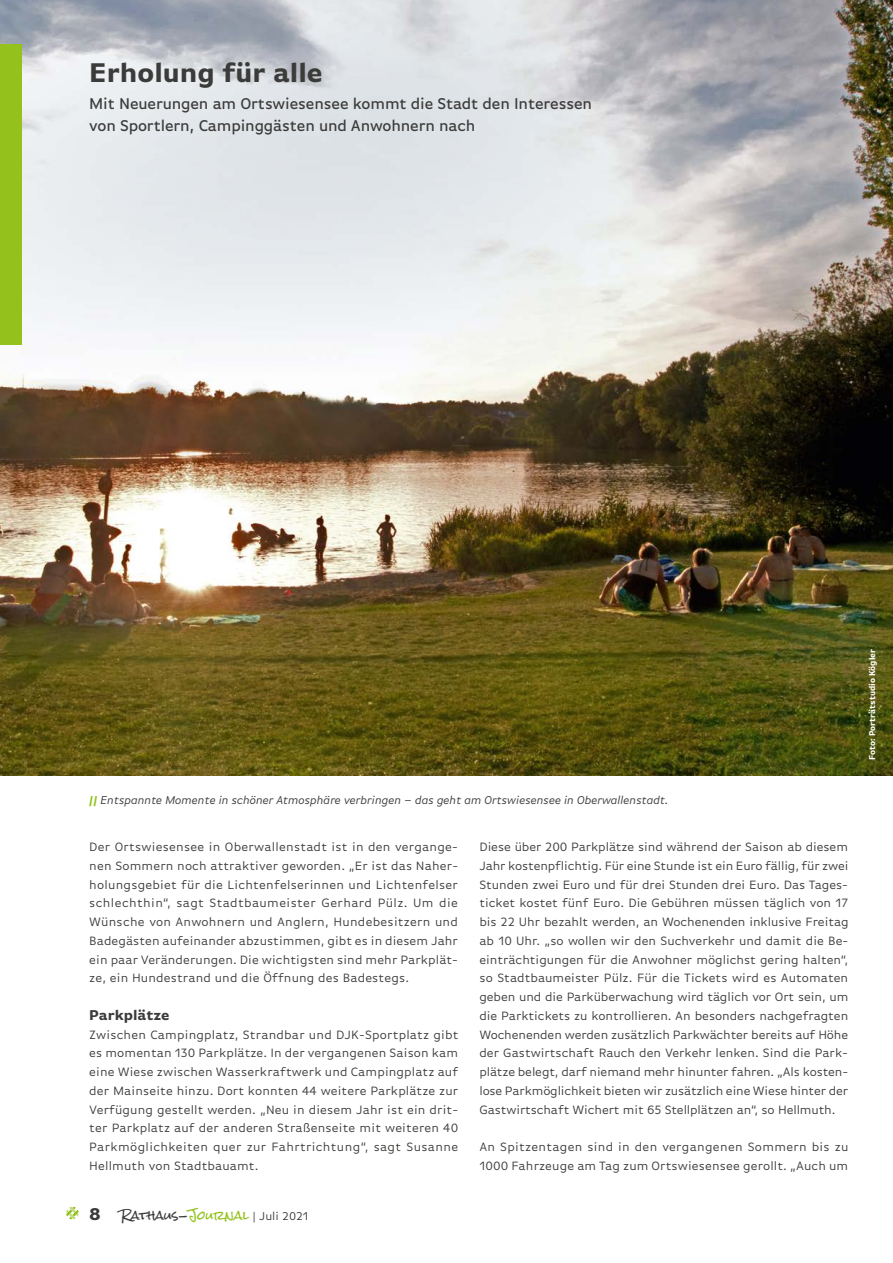
<style>
.page{position:relative;width:893px;height:1263px;background:#fff}
.page>*{position:absolute;margin:0;border:0;box-sizing:border-box;transform-origin:0 0}
.t1{font:700 28.5px "Basic Gothic Pro";color:#3b3b3a;scale:.95 1}
.t2{font:500 16.5px/22.5px "Basic Gothic Pro";letter-spacing:-.01em;color:#3b3b3a;scale:.95 1}
.t3{font:700 15px "Basic Gothic Pro";color:#3b3b3a;scale:.95 1}
.t4{font:12.75px/18.8px "Basic Gothic Pro";letter-spacing:.01em;color:#3b3b3a;text-align:justify}
.t5{font:italic 12px "Basic Gothic Pro";letter-spacing:-.01em;color:#3b3b3a}
.t6{font:12px "Basic Gothic Pro";color:#3b3b3a}
.t7{font:700 9px "Basic Gothic Pro";color:#fff;scale:.9 1}
.s1{font-weight:700;color:#94c11c}
.s2{font-weight:700;font-size:18px}
.s3{font-family:"Rock Salt"}
.s4{font-family:"Rock Salt";color:#94c11c}
</style>
<div class="page">
<svg style="left:66px;top:1207px;width:13px;height:12px"></svg>
<img style="left:0;top:0;width:893px;height:776px">
<div style="left:0;top:45px;width:21px;height:300px;background:#94c11c"></div>
<h1 class="t1" style="left:89px;top:56px;width:247px">Erholung für alle</h1>
<p class="t2" style="left:89px;top:92px;width:531px">Mit Neuerungen am Ortswiesensee kommt die Stadt den Interessen von Sportlern, Campinggästen und Anwohnern nach</p>
<p class="t5" style="left:89px;top:793px;width:581px"><span class="s1">||</span> Entspannte Momente in schöner Atmosphäre verbringen – das geht am Ortswiesensee in Oberwallenstadt.</p>
<p class="t4" style="left:89px;top:837px;width:370px">Der Ortswiesensee in Oberwallenstadt ist in den vergange&shy;nen Sommern noch attraktiver geworden. „Er ist das Naher&shy;holungsgebiet für die Lichtenfelserinnen und Lichtenfelser schlechthin“, sagt Stadtbaumeister Gerhard Pülz. Um die Wünsche von Anwohnern und Anglern, Hundebesitzern und Badegästen aufeinander abzustimmen, gibt es in diesem Jahr ein paar Veränderungen. Die wichtigsten sind mehr Parkplät&shy;ze, ein Hundestrand und die Öffnung des Badestegs.</p>
<p class="t3" style="left:89px;top:1006px;width:86px">Parkplätze</p>
<p class="t4" style="left:89px;top:1025px;width:371px">Zwischen Campingplatz, Strandbar und DJK-Sportplatz gibt es momentan 130 Parkplätze. In der vergangenen Saison kam eine Wiese zwischen Wasserkraftwerk und Campingplatz auf der Mainseite hinzu. Dort konnten 44 weitere Parkplätze zur Verfügung gestellt werden. „Neu in diesem Jahr ist ein drit&shy;ter Parkplatz auf der anderen Straßenseite mit weiteren 40<br>Parkmöglichkeiten quer zur Fahrtrichtung“, sagt Susanne Hellmuth von Stadtbauamt.</p>
<p class="t6" style="left:89px;top:1209px;width:221px"><span class="s2">8</span> <span class="s3">Rathaus-</span><span class="s4">Journal</span> | Juli 2021</p>
<p class="t4" style="left:479px;top:837px;width:371px">Diese über 200 Parkplätze sind während der Saison ab diesem Jahr kostenpflichtig. Für eine Stunde ist ein Euro fällig, für zwei Stunden zwei Euro und für drei Stunden drei Euro. Das Tages&shy;ticket kostet fünf Euro. Die Gebühren müssen täglich von 17 bis 22 Uhr bezahlt werden, an Wochenenden inklusive Freitag ab 10 Uhr. „so wollen wir den Suchverkehr und damit die Be&shy;einträchtigungen für die Anwohner möglichst gering halten“, so Stadtbaumeister Pülz. Für die Tickets wird es Automaten geben und die Parküberwachung wird täglich vor Ort sein, um die Parktickets zu kontrollieren. An besonders nachgefragten Wochenenden werden zusätzlich Parkwächter bereits auf Höhe der Gastwirtschaft Rauch den Verkehr lenken. Sind die Park&shy;plätze belegt, darf niemand mehr hinunter fahren. „Als kosten&shy;lose Parkmöglichkeit bieten wir zusätzlich eine Wiese hinter der Gastwirtschaft Wichert mit 65 Stellplätzen an“, so Hellmuth.</p>
<p class="t4" style="left:479px;top:1137px;width:370px">An Spitzentagen sind in den vergangenen Sommern bis zu<br>1000 Fahrzeuge am Tag zum Ortswiesensee gerollt. „Auch um</p>
<p class="t7" style="left:867px;top:760px;width:125px;rotate:-90deg">Foto: Porträtstudio Kögler</p>
</div>
